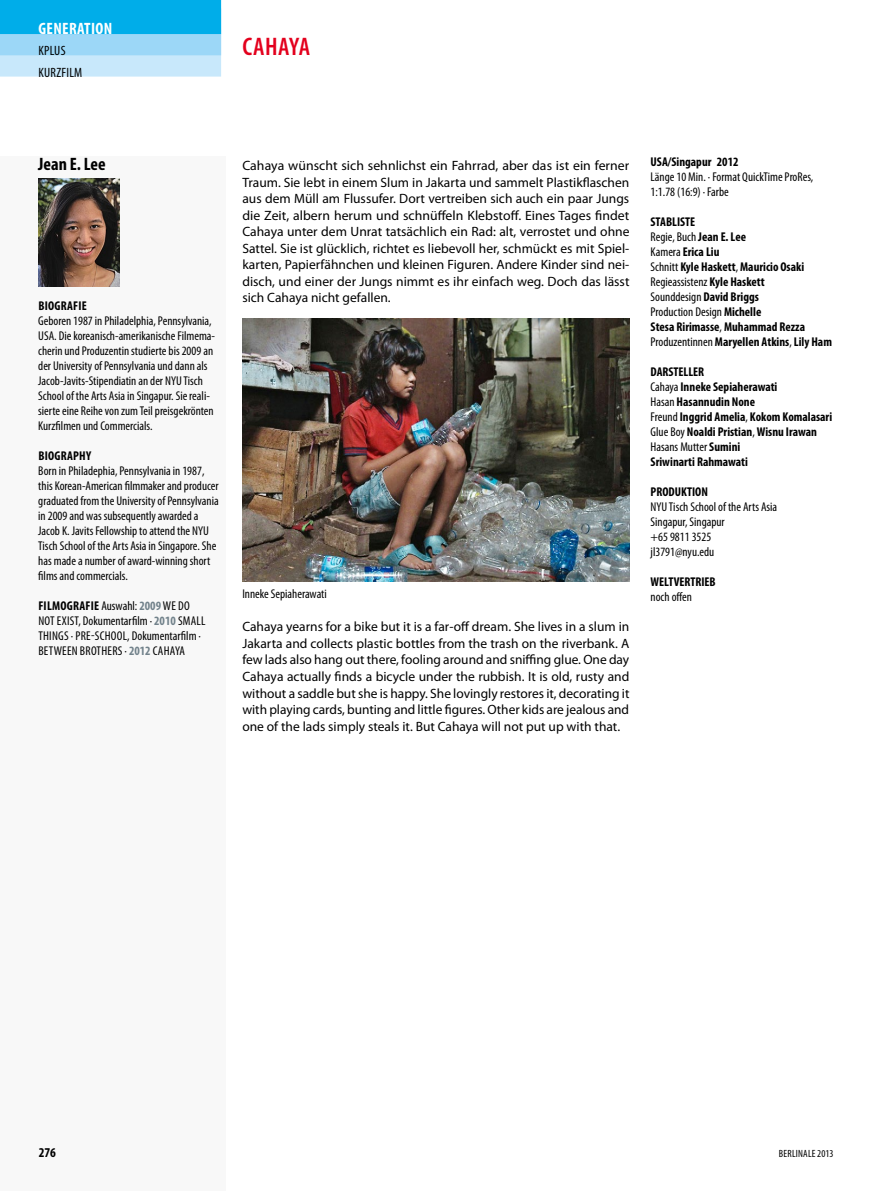
<style>
.page{position:relative;width:893px;height:1191px;background:#fff}
.page>*{position:absolute;margin:0;border:0;box-sizing:border-box;transform-origin:0 0}
.t1{font:600 condensed 25.5px "Myriad Pro";letter-spacing:.02em;color:#e3001d}
.t2{font:700 condensed 18px "Myriad Pro";color:#000}
.t3{font:700 condensed 16.5px "Myriad Pro";letter-spacing:.02em;color:#fff}
.t4{font:13.5px/16.5px "Myriad Pro";color:#000;text-align:justify}
.t5{font:condensed 13.5px "Myriad Pro";letter-spacing:.02em;color:#000}
.t6{font:700 condensed 13.5px "Myriad Pro";color:#000}
.t7{font:condensed 12.75px/15px "Myriad Pro";color:#000}
.t8{font:700 condensed 12.75px/15px "Myriad Pro";color:#000}
.t9{font:condensed 10.5px "Myriad Pro";letter-spacing:.02em;color:#000}
.s1{font-weight:700;color:#72828b}
.s2{font-weight:400}
</style>
<div class="page">
<div style="left:0;top:156px;width:225px;height:1035px;background:#f8f8f8"></div>
<div style="left:0;top:30px;width:221px;height:47px;background:#c8e8fb"></div>
<div style="left:0;top:9px;width:221px;height:46px;background:#9cd7f7"></div>
<img style="left:242px;top:318px;width:387px;height:264px">
<img style="left:38px;top:178px;width:81px;height:109px">
<div style="left:0;top:0;width:221px;height:34px;background:#00ade9"></div>
<p class="t3" style="left:38px;top:18px;width:75px">Generation</p>
<p class="t5" style="left:38px;top:43px;width:28px">KPlus</p>
<h1 class="t1" style="left:243px;top:31px;width:69px">CAHAYA</h1>
<p class="t5" style="left:38px;top:64px;width:19px">Kurzfilm</p>
<h2 class="t2" style="left:38px;top:153px;width:69px">Jean E. Lee</h2>
<p class="t8" style="left:38px;top:298px;width:29px">BIOGRAFIE</p>
<p class="t7" style="left:38px;top:313px;width:178px">Geboren 1987 in Philadelphia, Pennsylvania, USA. Die koreanisch-amerikanische Filmema&shy;cherin und Produzentin studierte bis 2009 an der University of Pennsylvania und dann als Jacob-Javits-Stipendiatin an der NYU Tisch School of the Arts Asia in Singapur. Sie reali&shy;sierte eine Reihe von zum Teil preisgekrönten Kurzfilmen und Commercials.</p>
<p class="t8" style="left:38px;top:448px;width:48px">BIOGRAPHY</p>
<p class="t7" style="left:38px;top:463px;width:182px">Born in Philadephia, Pennsylvania in 1987, this Korean-American filmmaker and producer graduated from the University of Pennsylvania in 2009 and was subsequently awarded a Jacob K. Javits Fellowship to attend the NYU Tisch School of the Arts Asia in Singapore. She has made a number of award-winning short films and commercials.</p>
<p class="t8" style="left:38px;top:598px;width:41px">FILMOGRAFIE</p>
<p class="t7" style="left:38px;top:598px;width:152px;text-align:justify;text-indent:63px">Auswahl: <span class="s1">2009</span>We Do Not Exist, Dokumentarfilm · <span class="s1">2010</span> Small Things</p>
<p class="t7" style="left:71px;top:628px;width:36px">· Pre-School</p>
<p class="t7" style="left:127px;top:628px;width:75px">, Dokumentarfilm ·</p>
<p class="t7" style="left:38px;top:643px;width:12px">Between</p>
<p class="t7" style="left:80px;top:643px;width:12px">Brothers</p>
<p class="t7" style="left:125px;top:643px;width:61px">· <span class="s1">2012</span> Cahaya</p>
<p class="t4" style="left:242px;top:157px;width:389px">Cahaya wünscht sich sehnlichst ein Fahrrad, aber das ist ein ferner Traum. Sie lebt in einem Slum in Jakarta und sammelt Plastikflaschen aus dem Müll am Flussufer. Dort vertreiben sich auch ein paar Jungs die Zeit, albern herum und schnüffeln Klebstoff. Eines Tages findet Cahaya unter dem Unrat tatsächlich ein Rad: alt, verrostet und ohne Sattel. Sie ist glücklich, richtet es liebevoll her, schmückt es mit Spiel&shy;karten, Papierfähnchen und kleinen Figuren. Andere Kinder sind nei&shy;disch, und einer der Jungs nimmt es ihr einfach weg. Doch das lässt sich Cahaya nicht gefallen.</p>
<p class="t7" style="left:242px;top:586px;width:86px">Inneke Sepiaherawati</p>
<p class="t4" style="left:242px;top:618px;width:389px">Cahaya yearns for a bike but it is a far-off dream. She lives in a slum in Jakarta and collects plastic bottles from the trash on the riverbank. A few lads also hang out there, fooling around and sniffing glue. One day Cahaya actually finds a bicycle under the rubbish. It is old, rusty and without a saddle but she is happy. She lovingly restores it, decorating it with playing cards, bunting and little figures. Other kids are jealous and one of the lads simply steals it. But Cahaya will not put up with that.</p>
<p class="t8" style="left:651px;top:154px;width:89px">USA/Singapur 2012</p>
<p class="t7" style="left:651px;top:169px;width:164px">Länge 10 Min. · Format QuickTime ProRes,<br>1:1.78 (16:9) · Farbe</p>
<p class="t8" style="left:651px;top:214px;width:183px">STABLISTE<br><span class="s2">Regie, Buch</span> Jean E. Lee<br><span class="s2">Kamera</span> Erica Liu<br><span class="s2">Schnitt</span> Kyle Haskett<span class="s2">,</span> Mauricio Osaki<br><span class="s2">Regieassistenz</span> Kyle Haskett<br><span class="s2">Sounddesign</span> David Briggs<br><span class="s2">Production Design</span> Michelle<br>Stesa Ririmasse<span class="s2">,</span> Muhammad Rezza<br><span class="s2">Produzentinnen</span> Maryellen Atkins<span class="s2">,</span> Lily Ham</p>
<p class="t8" style="left:651px;top:364px;width:183px">DARSTELLER<br><span class="s2">Cahaya</span> Inneke Sepiaherawati<br><span class="s2">Hasan</span> Hasannudin None<br><span class="s2">Freund</span> Inggrid Amelia<span class="s2">,</span> Kokom Komalasari<br><span class="s2">Glue Boy</span> Noaldi Pristian<span class="s2">,</span> Wisnu Irawan<br><span class="s2">Hasans Mutter</span> Sumini<br>Sriwinarti Rahmawati</p>
<p class="t8" style="left:651px;top:484px;width:43px">PRODUKTION</p>
<p class="t7" style="left:651px;top:499px;width:128px">NYU Tisch School of the Arts Asia<br>Singapur, Singapur<br>+65 9811 3525 jl3791@nyu.edu</p>
<p class="t8" style="left:651px;top:574px;width:7px">WELTVERTRIE</p>
<p class="t8" style="left:710px;top:574px;width:8px">B</p>
<p class="t7" style="left:651px;top:589px;width:43px">noch offen</p>
<p class="t6" style="left:39px;top:1143px;width:19px">276</p>
<p class="t9" style="left:779px;top:1146px;width:56px">BERLINALE 2013</p>
</div>
